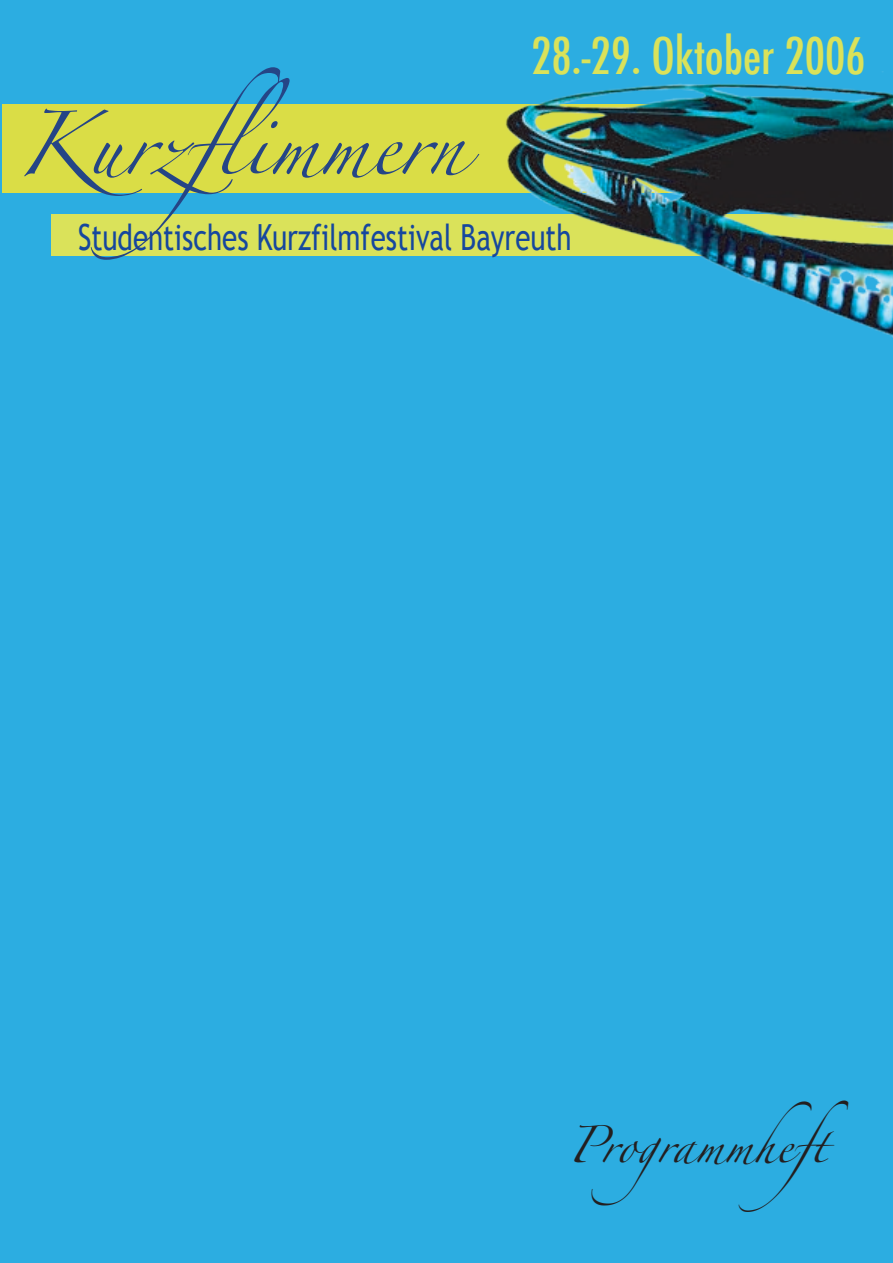
<style>
.page{position:relative;width:893px;height:1263px;background:#2cade1}
.page>*{position:absolute;margin:0;border:0;box-sizing:border-box;transform-origin:0 0}
.t1{font:57px "Zapfino";color:#254586}
.t2{font:500 condensed 49.05px "Futura";color:#dae25a}
.t3{font:36px "Trebuchet MS";color:#16479e;scale:.77 1}
.t4{font:33px "Zapfino";color:#231f20}
</style>
<div class="page">
<div style="left:3px;top:104px;width:824px;height:89px;background:#dadd46"></div>
<div style="left:51px;top:214px;width:842px;height:42px;background:#dae25a"></div>
<img style="left:505px;top:83px;width:388px;height:255px">
<h2 class="t2" style="left:531px;top:25px;width:336px">28.-29. Oktober 2006</h2>
<h1 class="t1" style="left:16px;top:120px;width:449px">Kurzflimmern</h1>
<p class="t3" style="left:78px;top:216px;width:642px">Studentisches Kurzfilmfestival Bayreuth</p>
<p class="t4" style="left:568px;top:1131px;width:336px">Programmheft</p>
</div>
